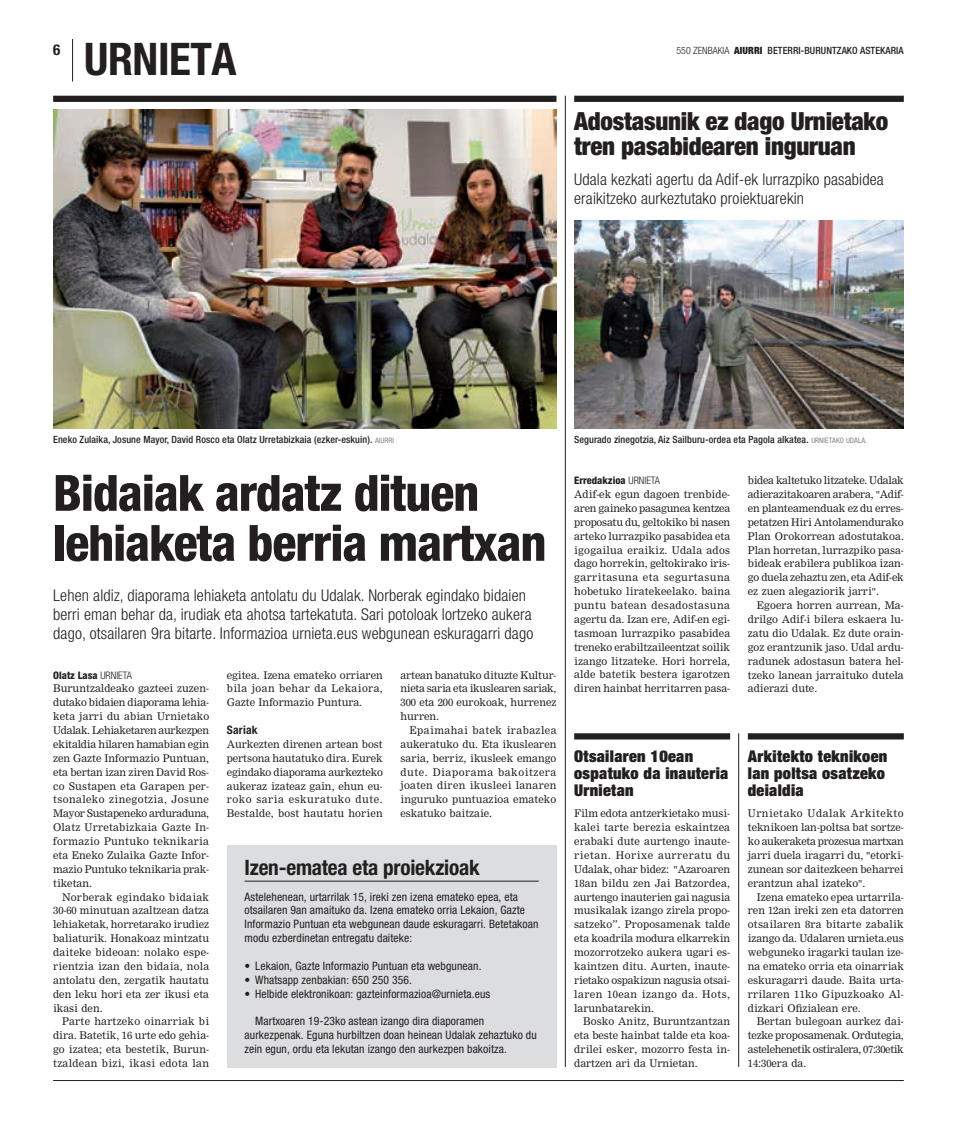
<style>
.page{position:relative;width:957px;height:1134px;background:#fff}
.page>*{position:absolute;margin:0;border:0;box-sizing:border-box;transform-origin:0 0}
.t1{font:800 condensed 50px/50px "Helvetica Neue";letter-spacing:-.02em;color:#231f20}
.t2{font:700 condensed 45px "Helvetica Neue";color:#231f20}
.t3{font:900 condensed 25px/25px "Helvetica Neue";letter-spacing:-.01em;color:#231f20}
.t4{font:700 condensed 21.25px "Helvetica Neue";color:#231f20}
.t5{font:300 condensed 16.25px/18.8px "Helvetica Neue";letter-spacing:.01em;color:#231f20}
.t6{font:900 expanded 16.25px/17.2px "Helvetica Neue";letter-spacing:.02em;color:#231f20}
.t7{font:700 condensed 15px "Helvetica Neue";color:#231f20}
.t8{font:condensed 11.62px/13.9px "Helvetica Neue";letter-spacing:.01em;color:#231f20}
.t9{font:700 condensed 11.62px "Helvetica Neue";color:#231f20}
.t10{font:10.38px/13.9px "M Nimrod";color:#231f20;text-align:justify}
.t11{font:800 condensed 10.38px "Helvetica Neue";color:#231f20}
.t12{font:500 condensed 10px "Helvetica Neue";letter-spacing:.01em;color:#231f20}
.t13{font:condensed 7.5px "Helvetica Neue";color:#808285}
.s1{font-weight:300}
.s2{font-weight:900}
.s3{font-weight:400;font-size:7.5px;color:#808285}
</style>
<div class="page">
<hr style="left:565px;top:96px;width:1px;height:971px;background:#231f20">
<hr style="left:738px;top:733px;width:1px;height:334px;background:#231f20">
<img style="left:53px;top:110px;width:503px;height:319px">
<div style="left:53px;top:96px;width:503px;height:6px;background:#231f20"></div>
<div style="left:574px;top:96px;width:330px;height:6px;background:#231f20"></div>
<img style="left:574px;top:221px;width:330px;height:208px">
<div style="left:227px;top:845px;width:329px;height:222px;background:#dcdddf"></div>
<hr style="left:244px;top:881px;width:295px;height:1px;background:#231f20">
<div style="left:748px;top:733px;width:156px;height:6px;background:#231f20"></div>
<div style="left:574px;top:733px;width:156px;height:6px;background:#231f20"></div>
<hr style="left:72px;top:39px;width:1px;height:42px;background:#231f20">
<hr style="left:53px;top:1080px;width:851px;height:1px;background:#231f20">
<h3 class="t7" style="left:53px;top:41px;width:9px">6</h3>
<h2 class="t2" style="left:84px;top:32px;width:23px">URNIETA</h2>
<p class="t12" style="left:676px;top:45px;width:229px"><span class="s1">550 zenbakia</span> <span class="s2">AIURRI</span> BETERRI-BURUNTZAKO ASTEKARIA</p>
<h3 class="t3" style="left:574px;top:108px;width:316px">Adostasunik ez dago Urnietako tren pasabidearen inguruan</h3>
<h3 class="t5" style="left:574px;top:170px;width:311px">Udala kezkati agertu da Adif-ek lurrazpiko pasabidea eraikitzeko aurkeztutako proiektuarekin</h3>
<p class="t12" style="left:53px;top:433px;width:342px">Eneko Zulaika, Josune Mayor, David Rosco eta Olatz Urretabizkaia (ezker-eskuin). <span class="s3">aiurri</span></p>
<h1 class="t1" style="left:53px;top:467px;width:495px">Bidaiak ardatz dituen lehiaketa berria martxan</h1>
<p class="t5" style="left:53px;top:586px;width:482px">Lehen aldiz, diaporama lehiaketa antolatu du Udalak. Norberak egindako bidaien berri eman behar da, irudiak eta ahotsa tartekatuta. Sari potoloak lortzeko aukera dago, otsailaren 9ra bitarte. Informazioa urnieta.eus webgunean eskuragarri dago</p>
<p class="t11" style="left:53px;top:668px;width:80px">Olatz Lasa <span class="s1">urnieta</span></p>
<p class="t10" style="left:53px;top:682px;width:157px">Buruntzaldeako gazteei zuzen&shy;dutako bidaien diaporama lehia&shy;keta jarri du abian Urnietako Udalak. Lehiaketaren aurkezpen ekitaldia hilaren hamabian egin zen Gazte Informazio Puntuan, eta bertan izan ziren David Ros&shy;co Sustapen eta Garapen per&shy;tsonaleko zinegotzia, Josune Mayor Sustapeneko arduraduna, Olatz Urretabizkaia Gazte In&shy;formazio Puntuko teknikaria eta Eneko Zulaika Gazte Infor&shy;mazio Puntuko teknikaria prak&shy;tiketan.</p>
<p class="t10" style="left:53px;top:890px;width:157px;text-indent:9px">Norberak egindako bidaiak 30-60 minutuan azaltzean datza lehiaketak, horretarako irudiez baliaturik. Honakoaz mintzatu daiteke bideoan: nolako espe&shy;rientzia izan den bidaia, nola antolatu den, zergatik hautatu den leku hori eta zer ikusi eta ikasi den.</p>
<p class="t10" style="left:53px;top:1015px;width:157px;text-indent:9px">Parte hartzeko oinarriak bi dira. Batetik, 16 urte edo gehia&shy;go izatea; eta bestetik, Burun&shy;tzaldean bizi, ikasi edota lan</p>
<p class="t10" style="left:227px;top:668px;width:157px">egitea. Izena emateko orriaren bila joan behar da Lekaiora, Gazte Informazio Puntura.</p>
<p class="t9" style="left:227px;top:723px;width:32px">Sariak</p>
<p class="t10" style="left:227px;top:737px;width:157px">Aurkezten direnen artean bost pertsona hautatuko dira. Eurek egindako diaporama aurkezteko aukeraz izateaz gain, ehun eu&shy;roko saria eskuratuko dute.<br>Bestalde, bost hautatu horien</p>
<p class="t10" style="left:400px;top:668px;width:157px">artean banatuko dituzte Kultur&shy;nieta saria eta ikuslearen sariak, 300 eta 200 eurokoak, hurrenez hurren.</p>
<p class="t10" style="left:400px;top:723px;width:157px;text-indent:9px">Epaimahai batek irabazlea aukeratuko du. Eta ikuslearen saria, berriz, ikusleek emango dute. Diaporama bakoitzera joaten diren ikusleei lanaren inguruko puntuazioa emateko eskatuko baitzaie.</p>
<h3 class="t4" style="left:244px;top:855px;width:237px">Izen-ematea eta proiekzioak</h3>
<p class="t8" style="left:244px;top:889px;width:295px">Astelehenean, urtarrilak 15, ireki zen izena emateko epea, eta otsailaren 9an amaituko da. Izena emateko orria Lekaion, Gazte Informazio Puntuan eta webgunean daude eskuragarri. Betetakoan modu ezberdinetan entregatu daiteke:</p>
<p class="t8" style="left:244px;top:959px;width:238px">• Lekaion, Gazte Informazio Puntuan eta webgunean.</p>
<p class="t8" style="left:244px;top:973px;width:169px">• Whatsapp zenbakian: 650 250 356.</p>
<p class="t8" style="left:244px;top:986px;width:247px">• Helbide elektronikoan: gazteinformazioa@urnieta.eus</p>
<p class="t8" style="left:244px;top:1014px;width:294px;text-indent:11px">Martxoaren 19-23ko astean izango dira diaporamen aurkezpenak. Eguna hurbiltzen doan heinean Udalak zehaztuko du zein egun, ordu eta lekutan izango den aurkezpen bakoitza.</p>
<p class="t12" style="left:574px;top:433px;width:242px">Segurado zinegotzia, Aiz Sailburu-ordea eta Pagola alkatea. <span class="s3">URNI</span></p>
<p class="t13" style="left:825px;top:436px;width:43px">ETAKO UDALA.</p>
<p class="t11" style="left:574px;top:474px;width:87px">Erredakzioa <span class="s1">URN IETA</span></p>
<p class="t10" style="left:574px;top:487px;width:157px">Adif-ek egun dagoen trenbide&shy;aren gaineko pasagunea kentzea proposatu du, geltokiko bi nasen arteko lurrazpiko pasabidea eta igogailua eraikiz. Udala ados dago horrekin, geltokirako iris&shy;garritasuna eta segurtasuna hobetuko liratekeelako. baina puntu batean desadostasuna agertu da. Izan ere, Adif-en egi&shy;tasmoan lurrazpiko pasabidea treneko erabiltzaileentzat soilik izango litzateke. Hori horrela, alde batetik bestera igarotzen diren hainbat herritarren pasa-</p>
<p class="t10" style="left:748px;top:474px;width:157px">bidea kaltetuko litzateke. Udalak adierazitakoaren arabera, "Adif&shy;en planteamenduak ez du erres&shy;petatzen Hiri Antolamendurako Plan Orokorrean adostutakoa.<br>Plan horretan, lurrazpiko pasa&shy;bideak erabilera publikoa izan&shy;go duela zehaztu zen, eta Adif-ek ez zuen alegaziorik jarri".</p>
<p class="t10" style="left:748px;top:598px;width:157px;text-indent:9px">Egoera horren aurrean, Ma&shy;drilgo Adif-i bilera eskaera lu&shy;zatu dio Udalak. Ez dute orain&shy;goz erantzunik jaso. Udal ardu&shy;radunek adostasun batera hel&shy;tzeko lanean jarraituko dutela adierazi dute.</p>
<h3 class="t6" style="left:574px;top:747px;width:156px">Otsailaren 10ean ospatuko da inauteria<br>Urnietan</h3>
<p class="t10" style="left:574px;top:807px;width:158px">Film edota antzerkietako musi&shy;kalei tarte berezia eskaintzea erabaki dute aurtengo inaute&shy;rietan. Horixe aurreratu du Udalak, ohar bidez: "Azaroaren 18an bildu zen Jai Batzordea, aurtengo inauterien gai nagusia musikalak izango zirela propo&shy;satzeko”. Proposamenak talde eta koadrila modura elkarrekin mozorrotzeko aukera ugari es&shy;kaintzen ditu. Aurten, inaute&shy;rietako ospakizun nagusia otsai&shy;laren 10ean izango da. Hots, larunbatarekin.</p>
<p class="t10" style="left:574px;top:1015px;width:157px;text-indent:9px">Bosko Anitz, Buruntzantzan eta beste hainbat talde eta koa&shy;drilei esker, mozorro festa in&shy;dartzen ari da Urnietan.</p>
<h3 class="t6" style="left:748px;top:747px;width:141px">Arkitekto teknikoen lan poltsa osatzeko deialdia</h3>
<p class="t10" style="left:748px;top:807px;width:157px">Urnietako Udalak Arkitekto teknikoen lan-poltsa bat sortze&shy;ko aukeraketa prozesua martxan jarri duela iragarri du, "etorki&shy;zunean sor daitezkeen beharrei erantzun ahal izateko".</p>
<p class="t10" style="left:748px;top:890px;width:157px;text-indent:9px">Izena emateko epea urtarrila&shy;ren 12an ireki zen eta datorren otsailaren 8ra bitarte zabalik izango da. Udalaren urnieta.eus webguneko iragarki taulan ize&shy;na emateko orria eta oinarriak eskuragarri daude. Baita urta&shy;rrilaren 11ko Gipuzkoako Al&shy;dizkari Ofizialean ere.</p>
<p class="t10" style="left:748px;top:1015px;width:157px;text-indent:9px">Bertan bulegoan aurkez dai&shy;tezke proposamenak. Ordutegia, astelehenetik ostiralera, 07:30etik 14:30era da.</p>
</div>
